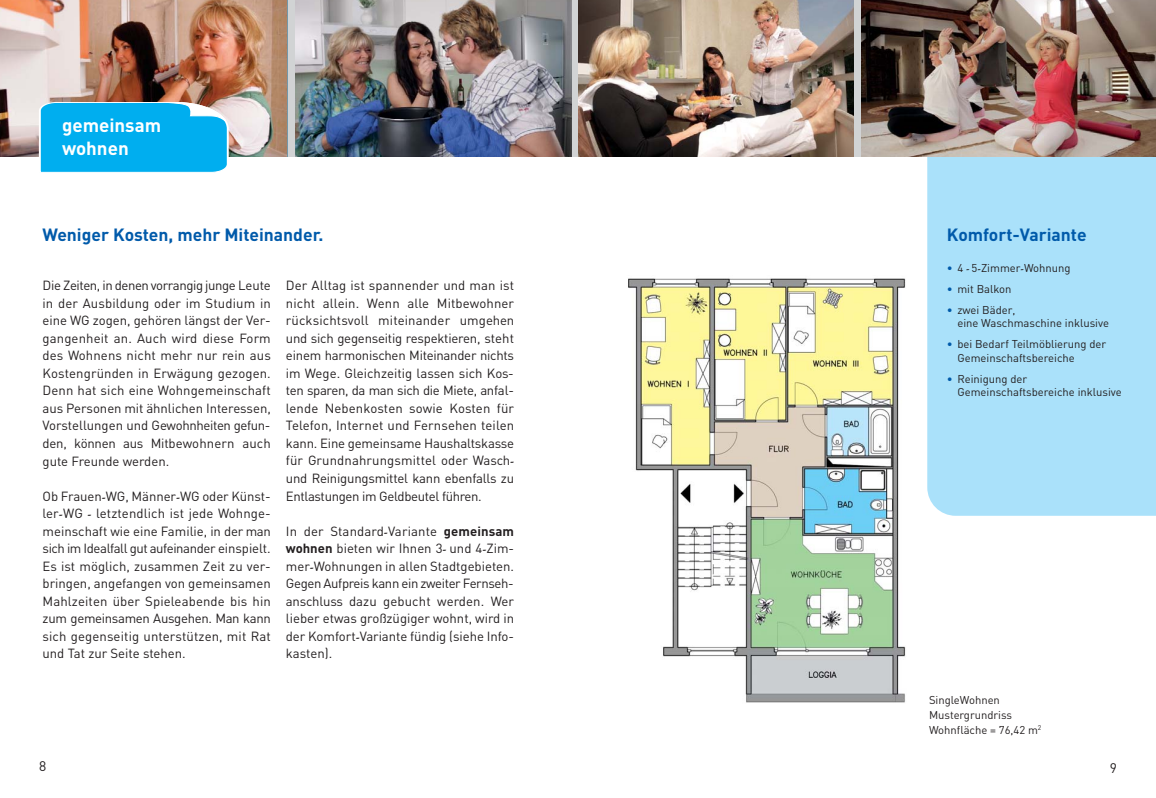
<style>
.page{position:relative;width:1156px;height:798px;background:#fff}
.page>*{position:absolute;margin:0;border:0;box-sizing:border-box;transform-origin:0 0}
.t1{font:700 18.75px/22.5px "DIN";color:#fff}
.t2{font:700 17.5px "DIN";color:#005aaa}
.t3{font:13.75px "DIN";color:#231f20}
.t4{font:13.12px/17.5px "DIN";letter-spacing:-.005em;color:#231f20;text-align:justify}
.t5{font:11.25px/13.5px "DIN";color:#231f20}
.s1{font-family:"Arno Pro";font-weight:700;font-style:italic}
.s2{font-weight:700}
.s3{color:#005aaa}
</style>
<div class="page">
<div style="left:927px;top:156px;width:228px;height:359px;background:#aae1fa"></div>
<svg style="left:0;top:0;width:578px;height:156px;background:#c2c3c4"></svg>
<img style="left:0;top:0;width:286px;height:156px">
<img style="left:295px;top:0;width:276px;height:156px">
<img style="left:578px;top:0;width:275px;height:156px">
<img style="left:861px;top:0;width:294px;height:156px">
<svg style="left:38px;top:101px;width:191px;height:72px;background:#19b2ec"></svg>
<img style="left:628px;top:278px;width:278px;height:425px">
<h1 class="t1" style="left:62px;top:116px;width:101px">gemeinsam wohnen</h1>
<h2 class="t2" style="left:43px;top:228px;width:282px">Weniger Kosten, mehr Miteinander.</h2>
<p class="t4" style="left:43px;top:278px;width:230px">Die Zeiten, in denen vorrangig junge Leute in der Ausbildung oder im Studium in eine WG zogen, gehören längst der Ver&shy;gangenheit an. Auch wird diese Form des Wohnens nicht mehr nur rein aus Kostengründen in Erwägung gezogen.<br>Denn hat sich eine Wohngemeinschaft aus Personen mit ähnlichen Interessen, Vorstellungen und Gewohnheiten gefun&shy;den, können aus Mitbewohnern auch gute Freunde werden.</p>
<p class="t4" style="left:43px;top:488px;width:230px">Ob Frauen<span class="s1">‐</span>WG, Männer<span class="s1">‐</span>WG oder Künst&shy;ler<span class="s1">‐</span>WG <span class="s1">‐</span> letztendlich ist jede Wohnge&shy;meinschaft wie eine Familie, in der man sich im Idealfall gut aufeinander einspielt.<br>Es ist möglich, zusammen Zeit zu ver&shy;bringen, angefangen von gemeinsamen Mahlzeiten über Spieleabende bis hin zum gemeinsamen Ausgehen. Man kann sich gegenseitig unterstützen, mit Rat und Tat zur Seite stehen.</p>
<p class="t4" style="left:286px;top:278px;width:230px">Der Alltag ist span nender und man ist nicht allein. Wenn alle Mitbewohner rücksichtsvoll miteinander umgehen und sich gegenseitig respek tie ren, steht einem harmonischen Miteinander nichts im Wege. Gleichzeitig lassen sich Kos&shy;ten sparen, da man sich die Miete, an fal&shy;lende Nebenkosten sowie Kosten für Telefon, Internet und Fernsehen teilen kann. Eine gemeinsame Haushaltskas se für Grundnahrungsmittel oder Wasch<span class="s1">‐ </span>und Reinigungsmittel kann eben falls zu Entlastungen im Geldbeutel führen.</p>
<p class="t4" style="left:286px;top:523px;width:230px">In der Standard<span class="s1">‐</span>Variante <span class="s2">gemeinsam wohnen</span> bieten wir Ihnen 3<span class="s1">‐</span> und 4<span class="s1">‐</span>Zim&shy;mer<span class="s1">‐</span>Wohnungen in allen Stadtgebieten.<br>Gegen Aufpreis kann ein zweiter Fernseh&shy;anschluss dazu gebucht werden. Wer lieber etwas großzügiger wohnt, wird in der Komfort<span class="s1">‐</span>Variante fündig (siehe Info&shy;kasten).</p>
<p class="t3" style="left:39px;top:761px;width:9px">8</p>
<h2 class="t2" style="left:946px;top:228px;width:141px">Komfort-Variante</h2>
<p class="t5" style="left:946px;top:262px;width:125px"><span class="s3">•</span> 4 <span class="s1">‐</span> 5<span class="s1">‐</span>Zimmer<span class="s1">‐</span>Wohnung</p>
<p class="t5" style="left:946px;top:283px;width:66px"><span class="s3">•</span> mit Balkon</p>
<p class="t5" style="left:957px;top:304px;width:153px;text-indent:-11px"><span class="s3">•</span> zwei Bäder,<br>eine Waschmaschine inklusive</p>
<p class="t5" style="left:957px;top:338px;width:150px;text-indent:-11px"><span class="s3">•</span> bei Bedarf Teilmöblierung der<br>Gemeinschaftsbereiche</p>
<p class="t5" style="left:957px;top:373px;width:166px;text-indent:-11px"><span class="s3">•</span> Reinigung der<br>Gemeinschaftsbereiche inklusive</p>
<p class="t5" style="left:928px;top:693px;width:114px;line-height:15px">SingleWohnen<br>Mustergrundriss<br>Wohnfläche = 76,42 m<sup>2</sup></p>
<p class="t3" style="left:1109px;top:763px;width:9px">9</p>
</div>
